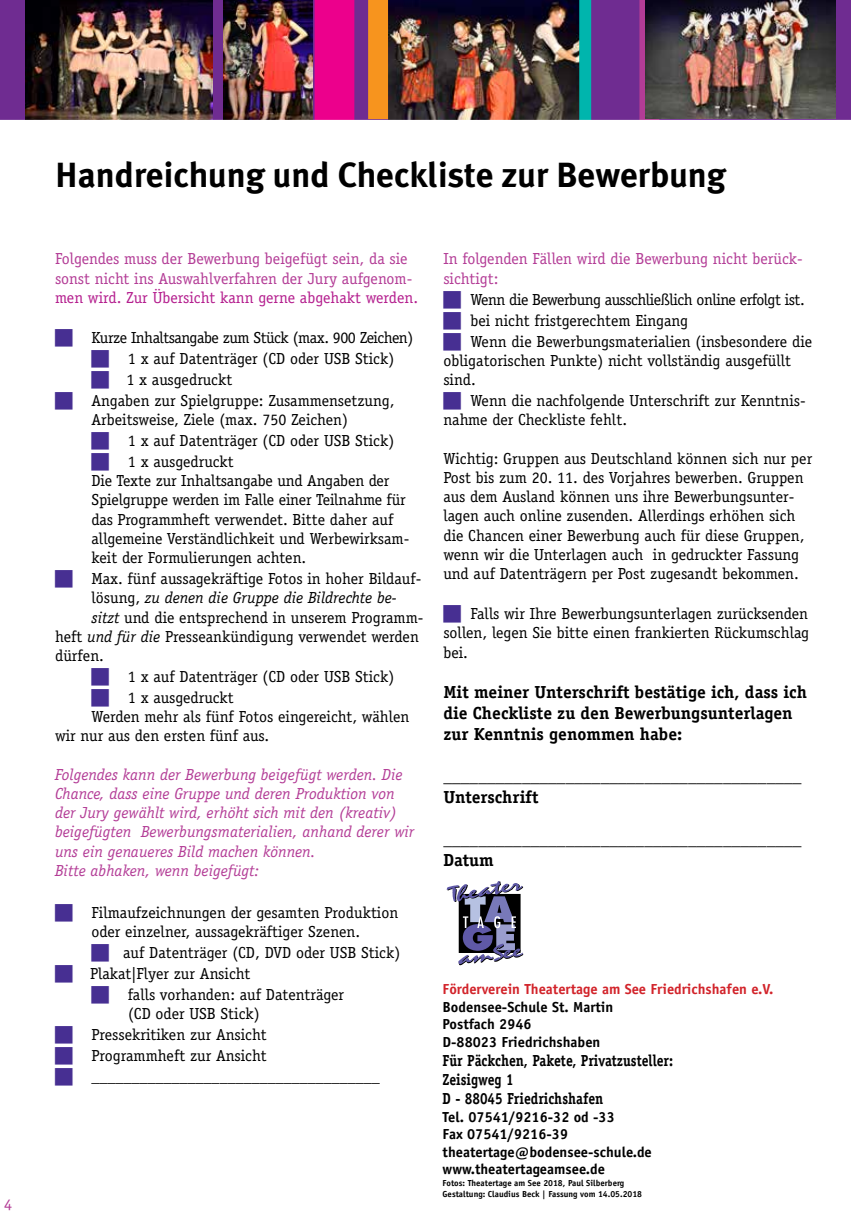
<style>
.page{position:relative;width:851px;height:1225px;background:#fff}
.page>*{position:absolute;margin:0;border:0;box-sizing:border-box;transform-origin:0 0}
.t1{font:700 34.95px "Meta Plus";color:#000}
.t2{font:700 17.4px/21px "Officina Serif";color:#000}
.t3{font:16.05px/19.2px "Officina Serif";color:#000}
.t4{font:italic 16.05px/19.2px "Officina Serif";color:#b33c96}
.t5{font:16.05px/19.2px "Officina Serif";color:#b33c96}
.t6{font:16.05px/21px "Officina Serif";letter-spacing:-.02em;color:#000}
.t7{font:700 16.05px/19.2px "Officina Serif";color:#000;scale:.85 1}
.t8{font:16.05px "Officina Serif";color:#b41e8e}
.t9{font:16.05px "Officina Serif";letter-spacing:-.03em;color:#000}
.t10{font:italic 16.05px "Officina Serif";color:#000}
.t11{font:700 14.55px/17.4px "Officina Sans";color:#000}
.t12{font:700 14.55px "Officina Sans";color:#d2232a}
.t13{font:700 8.7px/11.7px "Officina Sans";color:#000}
.s1{font-style:normal}
.s2{font-style:italic}
</style>
<div class="page">
<div style="left:0;top:0;width:850px;height:120px;background:#6f2c91"></div>
<img style="left:388px;top:0;width:191px;height:120px">
<img style="left:224px;top:0;width:88px;height:120px">
<div style="left:314px;top:0;width:40px;height:120px;background:#ec008c"></div>
<div style="left:639px;top:0;width:20px;height:121px;background:#b33c96"></div>
<div style="left:368px;top:0;width:20px;height:119px;background:#f7941e"></div>
<div style="left:579px;top:0;width:12px;height:120px;background:#00b5ad"></div>
<img style="left:25px;top:0;width:188px;height:120px">
<svg style="left:446px;top:881px;width:77px;height:84px"></svg>
<img style="left:645px;top:0;width:190px;height:118px">
<p class="t5" style="left:4px;top:1194px;width:10px">4</p>
<h1 class="t1" style="left:55px;top:154px;width:672px">Handreichung und Checkliste zur Bewerbung</h1>
<p class="t5" style="left:55px;top:249px;width:359px">Folgendes muss der Bewerbung beigefügt sein, da sie sonst nicht ins Auswahlverfahren der Jury aufgenom-</p>
<p class="t8" style="left:55px;top:288px;width:364px">men wird. Zur Übersicht kann gerne abgehakt werden.</p>
<p class="t9" style="left:91px;top:328px;width:323px">Kurze Inhaltsangabe zum Stück (max. 900 Zeichen)</p>
<p class="t3" style="left:128px;top:349px;width:268px">1 x auf Datenträger (CD oder USB Stick)</p>
<p class="t3" style="left:126px;top:370px;width:107px">1 x ausgedruckt</p>
<p class="t3" style="left:91px;top:391px;width:304px">Angaben zur Spielgruppe: Zusammensetzung,</p>
<p class="t3" style="left:128px;top:409px;width:268px;line-height:21px;text-indent:-36px">Arbeitsweise, Ziele (max. 750 Zeichen)<br>1 x auf Datenträger (CD oder USB Stick)<br>1 x ausgedruckt</p>
<p class="t3" style="left:91px;top:471px;width:319px">Die Texte zur Inhaltsangabe und Angaben der Spielgruppe werden im Falle einer Teilnahme für das Programmheft verwendet. Bitte daher auf allgemeine Verständlichkeit und Werbewirksam&shy;keit der Formulierungen achten.</p>
<p class="t3" style="left:91px;top:569px;width:331px">Max. fünf aussagekräftige Fotos in hoher Bildauf-</p>
<p class="t10" style="left:91px;top:588px;width:307px"><span class="s1">lösung,</span> zu denen die Gruppe die Bildrechte be-</p>
<p class="t3" style="left:91px;top:607px;width:333px"><span class="s2">sitzt</span> und die entsprechend in unserem Programm-</p>
<p class="t3" style="left:55px;top:627px;width:365px">heft <span class="s2">und für die</span> Presseankündigung verwendet werden</p>
<p class="t3" style="left:55px;top:646px;width:50px">dürfen.</p>
<p class="t3" style="left:128px;top:666px;width:268px;line-height:21px">1 x auf Datenträger (CD oder USB Stick)<br>1 x ausgedruckt</p>
<p class="t3" style="left:55px;top:707px;width:356px;text-indent:36px">Werden mehr als fünf Fotos eingereicht, wählen wir nur aus den ersten fünf aus.</p>
<p class="t4" style="left:55px;top:765px;width:361px">Folgendes kann der Bewerbung beigefügt werden. Die Chance, dass eine Gruppe und deren Produktion von der Jury gewählt wird, erhöht sich mit den (kreativ) beigefügten Bewerbungsmaterialien, anhand derer wir uns ein genaueres Bild machen können.<br>Bitte abhaken, wenn beigefügt:</p>
<p class="t3" style="left:91px;top:902px;width:308px">Filmaufzeichnungen der gesamten Produktion oder einzelner, aussagekräftiger Szenen.</p>
<p class="t3" style="left:123px;top:943px;width:278px">auf Datenträger (CD, DVD oder USB Stick)</p>
<p class="t3" style="left:90px;top:964px;width:162px">Plakat|Flyer zur Ansicht</p>
<p class="t3" style="left:128px;top:985px;width:218px">falls vorhanden: auf Datenträger</p>
<p class="t3" style="left:91px;top:1003px;width:290px;line-height:21px;text-indent:37px">(CD oder USB Stick)<br>Pressekritiken zur Ansicht<br>Programmheft zur Ansicht ____________________________________</p>
<p class="t5" style="left:443px;top:249px;width:361px">In folgenden Fällen wird die Bewerbung nicht berück&shy;sichtigt:</p>
<p class="t6" style="left:470px;top:289px;width:343px">Wenn die Bewerbung ausschließlich online erfolgt ist. bei nicht fristgerechtem Eingang<br>Wenn die Bewerbungsmaterialien (insbesondere die</p>
<p class="t3" style="left:443px;top:351px;width:349px">obligatorischen Punkte) nicht vollständig ausgefüllt sind.</p>
<p class="t3" style="left:443px;top:391px;width:364px;text-indent:27px">Wenn die nachfolgende Unterschrift zur Kenntnis&shy;nahme der Checkliste fehlt.</p>
<p class="t3" style="left:443px;top:449px;width:370px">Wichtig: Gruppen aus Deutschland können sich nur per Post bis zum 20. 11. des Vorjahres bewerben. Gruppen aus dem Ausland können uns ihre Bewerbungsunter&shy;lagen auch online zusenden. Allerdings erhöhen sich die Chancen einer Bewerbung auch für diese Gruppen, wenn wir die Unterlagen auch in gedruckter Fassung und auf Datenträgern per Post zugesandt bekommen.</p>
<p class="t3" style="left:443px;top:604px;width:367px;text-align:justify;text-indent:27px">Falls wir Ihre Bewerbungsunterlagen zurücksenden sollen, legen Sie bitte einen frankierten Rückumschlag bei.</p>
<p class="t2" style="left:443px;top:681px;width:365px">Mit meiner Unterschrift bestätige ich, dass ich die Checkliste zu den Bewerbungsunterlagen zur Kenntnis genommen habe:</p>
<p class="t2" style="left:443px;top:765px;width:360px">_________________________________________<br>Unterschrift</p>
<p class="t2" style="left:443px;top:828px;width:360px">_________________________________________<br>Datum</p>
<p class="t12" style="left:442px;top:980px;width:332px">Förderverein Theatertage am See Friedrichshafen e.V.</p>
<p class="t11" style="left:442px;top:998px;width:172px">Bodensee-Schule St. Martin<br>Postfach 2946<br>D-88023 Friedrichshaben</p>
<p class="t7" style="left:442px;top:1050px;width:272px">Für Päckchen, Pakete, Privatzusteller:<br>Zeisigweg 1<br>D - 88045 Friedrichshafen</p>
<p class="t11" style="left:442px;top:1108px;width:211px">Tel. 07541/9216-32 od -33<br>Fax 07541/9216-39 theatertage@bodensee-schule.de www.theatertageamsee.de</p>
<p class="t13" style="left:442px;top:1177px;width:201px">Fotos: Theatertage am See 2018, Paul Silberberg<br>Gestaltung: Claudius Beck | Fassung vom 14.05.2018</p>
</div>
